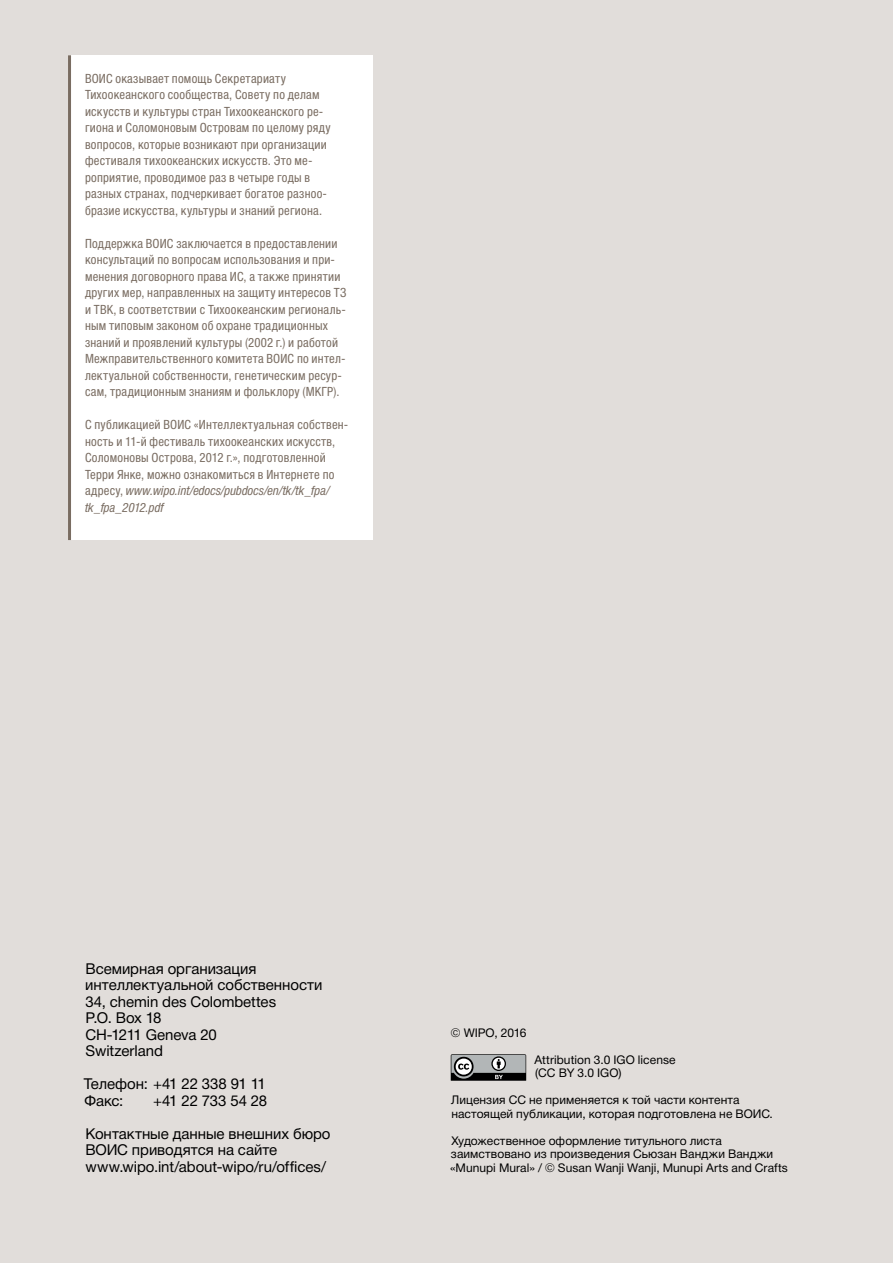
<style>
.page{position:relative;width:893px;height:1263px;background:#e1ddda}
.page>*{position:absolute;margin:0;border:0;box-sizing:border-box;transform-origin:0 0}
.adresse{font:15px/16.5px "Helvetica Neue LTCYR";letter-spacing:-.005em;color:#000}
.BOX{font:condensed 12.75px/16.5px "Helvetica Neue LTCYR";letter-spacing:.015em;color:#796c61}
.t1{font:12px/13.5px "Helvetica Neue LTCYR";letter-spacing:.005em;color:#000}
.s1{font-style:italic}
</style>
<div class="page">
<div style="left:68px;top:55px;width:305px;height:485px;background:#fff"></div>
<hr style="left:68px;top:55px;width:3px;height:485px;background:#796c61">
<svg style="left:451px;top:1054px;width:75px;height:27px;background:#797a7b"></svg>
<p class="BOX" style="left:85px;top:70px;width:247px">ВОИС оказывает помощь Секретариату Тихоокеанского сообщества, Совету по делам искусств и культуры стран Тихоокеанского ре&shy;гиона и Соломоновым Островам по целому ряду вопросов, которые возникают при организации фестиваля тихоокеанских искусств. Это ме&shy;роприятие, проводимое раз в четыре годы в разных странах, подчеркивает богатое разноо&shy;бразие искусства, культуры и знаний региона.</p>
<p class="BOX" style="left:85px;top:235px;width:263px">Поддержка ВОИС заключается в предоставлении консультаций по вопросам использования и при&shy;менения договорного права ИС, а также принятии других мер, направленных на защиту интересов ТЗ и ТВК, в соответствии с Тихоокеанским региональ&shy;ным типовым законом об охране традиционных знаний и проявлений культуры (2002 г.) и работой Межправительственного комитета ВОИС по интел&shy;лектуальной собственности, генетическим ресур&shy;сам, традиционным знаниям и фольклору (МКГР).</p>
<p class="BOX" style="left:85px;top:416px;width:265px">С публикацией ВОИС «Интеллектуальная собствен&shy;ность и 11-й фестиваль тихоокеанских искусств, Соломоновы Острова, 2012 г.», подготовленной Терри Янке, можно ознакомиться в Интернете по адресу, <span class="s1">www.wipo.int/edocs/pubdocs/en/tk/tk_fpa/ tk_fpa_2012.pdf</span></p>
<p class="adresse" style="left:85px;top:960px;width:173px">Всемирная организация</p>
<p class="adresse" style="left:85px;top:977px;width:239px">интеллектуальной собственности</p>
<p class="adresse" style="left:86px;top:993px;width:192px">34, chemin des Colombettes</p>
<p class="adresse" style="left:86px;top:1010px;width:78px">P.O. Box 18</p>
<p class="adresse" style="left:85px;top:1026px;width:133px">CH-1211 Geneva 20</p>
<p class="adresse" style="left:85px;top:1043px;width:79px">Switzerland</p>
<p class="adresse" style="left:84px;top:1076px;width:184px">Телефон: +41 22 338 91 11</p>
<p class="adresse" style="left:84px;top:1092px;width:40px">Факс:</p>
<p class="adresse" style="left:153px;top:1092px;width:116px">+41 22 733 54 28</p>
<p class="adresse" style="left:85px;top:1125px;width:247px">Контактные данные внешних бюро<br>ВОИС приводятся на сайте www.wipo.int/about-wipo/ru/offices/</p>
<p class="t1" style="left:451px;top:1026px;width:77px">© WIPO, 2016</p>
<p class="t1" style="left:535px;top:1053px;width:142px">Attribution 3.0 IGO license</p>
<p class="t1" style="left:535px;top:1066px;width:88px">(CC BY 3.0 IGO)</p>
<p class="t1" style="left:451px;top:1093px;width:323px">Лицензия CC не применяется к той части контента настоящей публикации, которая подготовлена не ВОИС.</p>
<p class="t1" style="left:450px;top:1134px;width:339px">Художественное оформление титульного листа заимствовано из произведения Сьюзан Ванджи Ванджи «Munupi Mural» / © Susan Wanji Wanji, Munupi Arts and Crafts</p>
</div>
